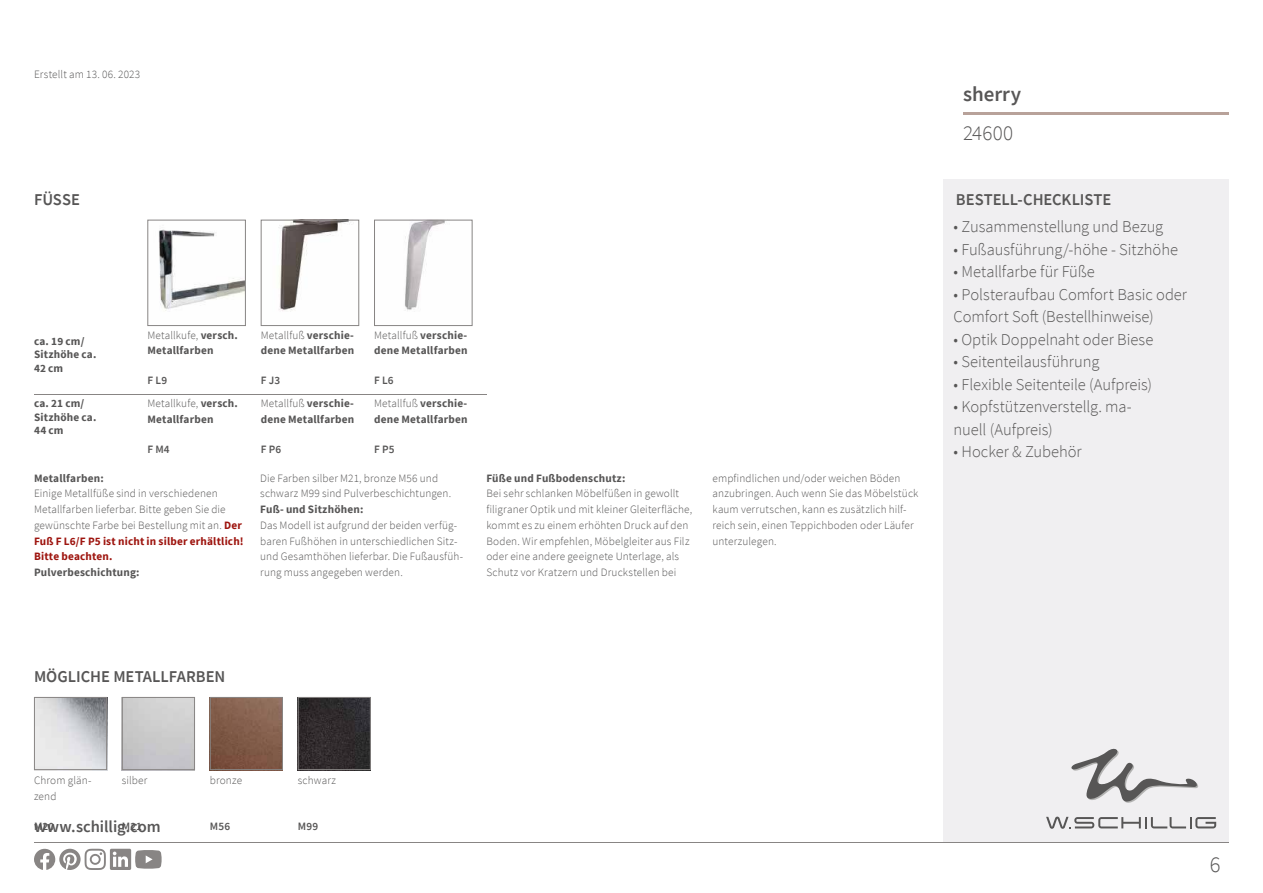
<style>
.page{position:relative;width:1263px;height:893px;background:#fff}
.page>*{position:absolute;margin:0;border:0;box-sizing:border-box;transform-origin:0 0}
.t1{font:300 22.5px "Source Sans Pro";color:#575656}
.t2{font:600 21px "Source Sans Pro";color:#575656}
.t3{font:300 21px "Source Sans Pro";letter-spacing:.01em;color:#575656}
.t4{font:300 16.5px/22.5px "Source Sans Pro";letter-spacing:-.005em;color:#575656}
.t5{font:600 16.5px "Source Sans Pro";color:#575656}
.t6{font:300 11.25px/15.8px "Source Sans Pro";letter-spacing:.015em;color:#575656}
.t7{font:700 11.25px/15.8px "Source Sans Pro";letter-spacing:.015em;color:#575656}
.t8{font:600 11.25px "Source Sans Pro";letter-spacing:.015em;color:#575656}
.s1{font-weight:300}
.s2{font-weight:700;color:#9e150f}
</style>
<div class="page">
<hr style="left:34px;top:842px;width:1195px;height:1px;background:#888584">
<hr style="left:963px;top:113px;width:266px;height:2px;background:#b8a29a">
<div style="left:943px;top:180px;width:286px;height:662px;background:#f0eff1"></div>
<hr style="left:34px;top:394px;width:113px;height:1px;background:#888584">
<img style="left:159px;top:229px;width:85px;height:82px">
<div style="left:147px;top:220px;width:99px;height:106px;border:1px solid #888584"></div>
<hr style="left:147px;top:394px;width:114px;height:1px;background:#888584">
<img style="left:278px;top:222px;width:67px;height:90px">
<div style="left:261px;top:220px;width:98px;height:106px;border:1px solid #888584"></div>
<hr style="left:261px;top:394px;width:113px;height:1px;background:#888584">
<img style="left:405px;top:222px;width:40px;height:89px">
<div style="left:374px;top:220px;width:99px;height:106px;border:1px solid #888584"></div>
<hr style="left:374px;top:394px;width:113px;height:1px;background:#888584">
<img style="left:36px;top:699px;width:69px;height:69px">
<div style="left:34px;top:697px;width:73px;height:73px;border:1px solid #888584"></div>
<div style="left:122px;top:697px;width:73px;height:73px;border:1px solid #888584"></div>
<img style="left:212px;top:699px;width:69px;height:69px">
<div style="left:210px;top:697px;width:73px;height:73px;border:1px solid #888584"></div>
<img style="left:300px;top:699px;width:69px;height:69px">
<div style="left:298px;top:697px;width:73px;height:73px;border:1px solid #888584"></div>
<svg style="left:34px;top:849px;width:128px;height:21px"></svg>
<svg style="left:1071px;top:749px;width:127px;height:54px"></svg>
<svg style="left:1046px;top:817px;width:170px;height:12px"></svg>
<p class="t6" style="left:34px;top:67px;width:108px">Erstellt am 13. 06. 2023</p>
<h2 class="t2" style="left:963px;top:83px;width:60px">sherry</h2>
<h2 class="t3" style="left:963px;top:125px;width:52px">24600</h2>
<h3 class="t5" style="left:34px;top:191px;width:47px">FÜSSE</h3>
<h3 class="t5" style="left:956px;top:191px;width:157px">BESTELL-CHECKLISTE</h3>
<p class="t7" style="left:34px;top:334px;width:64px;line-height:13.5px">ca. 19 cm/<br>Sitzhöhe ca.<br>42 cm</p>
<p class="t7" style="left:34px;top:397px;width:64px;line-height:13.5px">ca. 21 cm/<br>Sitzhöhe ca.<br>44 cm</p>
<p class="t7" style="left:147px;top:327px;width:92px"><span class="s1">Metallkufe,</span> versch.<br>Metallfarben</p>
<p class="t7" style="left:261px;top:327px;width:95px"><span class="s1">Metallfuß</span> verschie&shy;dene Metallfarben</p>
<p class="t7" style="left:374px;top:327px;width:95px"><span class="s1">Metallfuß</span> verschie&shy;dene Metallfarben</p>
<p class="t8" style="left:147px;top:375px;width:21px">F L9</p>
<p class="t8" style="left:261px;top:375px;width:21px">F J3</p>
<p class="t8" style="left:374px;top:375px;width:21px">F L6</p>
<p class="t7" style="left:147px;top:396px;width:92px"><span class="s1">Metallkufe,</span> versch.<br>Metallfarben</p>
<p class="t7" style="left:261px;top:396px;width:95px"><span class="s1">Metallfuß</span> verschie&shy;dene Metallfarben</p>
<p class="t7" style="left:374px;top:396px;width:95px"><span class="s1">Metallfuß</span> verschie&shy;dene Metallfarben</p>
<p class="t8" style="left:147px;top:444px;width:24px">F M4</p>
<p class="t8" style="left:261px;top:444px;width:22px">F P6</p>
<p class="t8" style="left:374px;top:444px;width:22px">F P5</p>
<h3 class="t4" style="left:954px;top:217px;width:211px">• Zusammenstellung und Bezug</h3>
<h3 class="t4" style="left:954px;top:238px;width:226px">• Fußausführung/-höhe - Sitzhöhe</h3>
<h3 class="t4" style="left:954px;top:260px;width:143px">• Metallfarbe für Füße</h3>
<h3 class="t4" style="left:954px;top:284px;width:235px">• Polsteraufbau Comfort Basic oder<br>Comfort Soft (Bestellhinweise)</h3>
<h3 class="t4" style="left:954px;top:328px;width:201px">• Optik Doppelnaht oder Biese</h3>
<h3 class="t4" style="left:954px;top:352px;width:147px">• Seitenteilausführung</h3>
<h3 class="t4" style="left:954px;top:373px;width:200px">• Flexible Seitenteile (Aufpreis)</h3>
<h3 class="t4" style="left:954px;top:397px;width:180px">• Kopfstützenverstellg. ma&shy;nuell (Aufpreis)</h3>
<h3 class="t4" style="left:954px;top:442px;width:130px">• Hocker &amp; Zubehör</h3>
<p class="t7" style="left:34px;top:470px;width:71px">Metallfarben:</p>
<p class="t6" style="left:34px;top:487px;width:211px">Einige Metallfüße sind in verschiedenen Metallfarben lieferbar. Bitte geben Sie die gewünschte Farbe bei Bestellung mit an. <span class="s2">Der Fuß F L6/F P5 ist nicht in silber erhältlich!<br>Bitte beachten.</span></p>
<p class="t7" style="left:34px;top:565px;width:107px">Pulverbeschichtung:</p>
<p class="t6" style="left:260px;top:470px;width:192px">Die Farben silber M21, bronze M56 und schwarz M99 sind Pulverbeschichtungen.</p>
<p class="t7" style="left:260px;top:502px;width:105px">Fuß- und Sitzhöhen:</p>
<p class="t6" style="left:260px;top:518px;width:204px">Das Modell ist aufgrund der beiden verfüg&shy;baren Fußhöhen in unterschiedlichen Sitz&shy;und Gesamthöhen lieferbar. Die Fußausfüh&shy;rung muss angegeben werden.</p>
<p class="t7" style="left:486px;top:470px;width:141px">Füße und Fußbodenschutz:</p>
<p class="t6" style="left:486px;top:487px;width:207px">Bei sehr schlanken Möbelfüßen in gewollt filigraner Optik und mit kleiner Gleiterfläche, kommt es zu einem erhöhten Druck auf den Boden. Wir empfehlen, Möbelgleiter aus Filz oder eine andere geeignete Unterlage, als Schutz vor Kratzern und Druckstellen bei</p>
<p class="t6" style="left:712px;top:470px;width:207px">empfindlichen und/oder weichen Böden anzubringen. Auch wenn Sie das Möbelstück kaum verrutschen, kann es zusätzlich hilf&shy;reich sein, einen Teppichboden oder Läufer unterzulegen.</p>
<h3 class="t5" style="left:34px;top:668px;width:193px">MÖGLICHE METALLFARBEN</h3>
<p class="t6" style="left:34px;top:773px;width:59px">Chrom glän&shy;zend</p>
<p class="t6" style="left:122px;top:773px;width:27px">silber</p>
<p class="t6" style="left:210px;top:773px;width:34px">bronze</p>
<p class="t6" style="left:298px;top:773px;width:40px">schwarz</p>
<h3 class="t5" style="left:34px;top:819px;width:128px">www.schillig.com</h3>
<p class="t8" style="left:34px;top:820px;width:22px">M20</p>
<p class="t8" style="left:122px;top:820px;width:22px">M21</p>
<p class="t8" style="left:210px;top:820px;width:22px">M56</p>
<p class="t8" style="left:298px;top:820px;width:22px">M99</p>
<h1 class="t1" style="left:1210px;top:855px;width:12px">6</h1>
</div>
